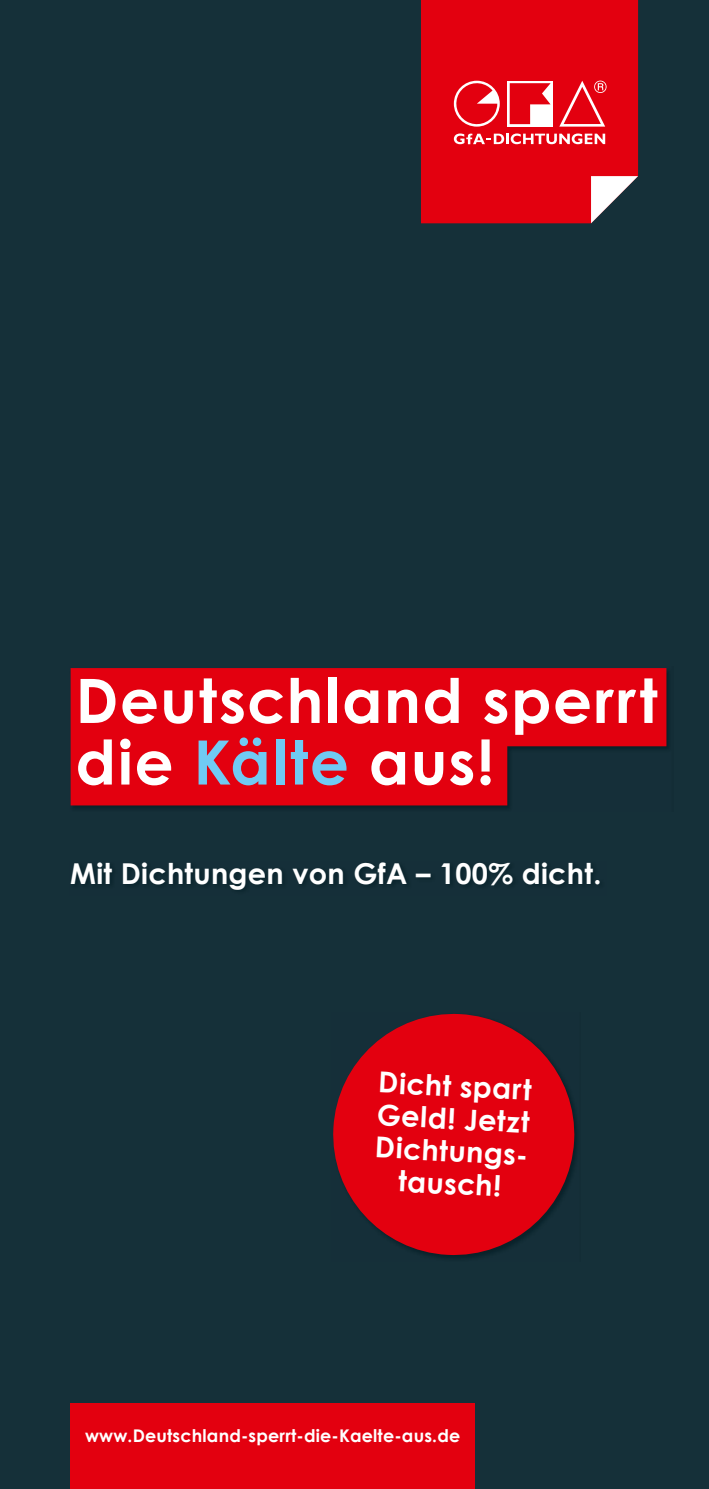
<style>
.page{position:relative;width:709px;height:1489px;background:#fff}
.page>*{position:absolute;margin:0;border:0;box-sizing:border-box;transform-origin:0 0}
.t1{font:700 61.25px/61.5px "Century Gothic Pro";letter-spacing:.025em;color:#fff}
.t2{font:700 28.75px/32.5px "Century Gothic";letter-spacing:.01em;color:#fff;text-align:center}
.t3{font:700 17.5px "Century Gothic";letter-spacing:.01em;color:#fff}
.s1{color:#70caf3}
</style>
<div class="page">
<div style="left:0;top:0;width:709px;height:1488px;background:#153039"></div>
<div style="left:421px;top:0;width:217px;height:223px;background:#e3000f"></div>
<svg style="left:591px;top:176px;width:47px;height:47px"></svg>
<div style="left:507px;top:81px;width:46px;height:46px;background:#fff"></div>
<svg style="left:509px;top:83px;width:41px;height:41px"></svg>
<svg style="left:454px;top:81px;width:46px;height:46px"></svg>
<svg style="left:453px;top:80px;width:44px;height:47px;background:#e83642"></svg>
<svg style="left:454px;top:133px;width:151px;height:11px;background:#ef727a"></svg>
<svg style="left:559px;top:81px;width:47px;height:46px;background:#e8303c"></svg>
<svg style="left:333px;top:1013px;width:243px;height:244px;fill:#e3000f"></svg>
<div style="left:71px;top:1403px;width:404px;height:85px;background:#e3000f"></div>
<svg style="left:71px;top:668px;width:595px;height:137px;background:#cb0513"></svg>
<h1 class="t1" style="left:75px;top:668px;width:583px">Deutschland sperrt die <span class="s1">Kälte</span> aus!</h1>
<p class="t2" style="left:70px;top:856px;width:533px">Mit Dichtungen von GfA – 100% dicht.</p>
<p class="t2" style="left:379px;top:1065px;width:157px;rotate:3deg">Dicht spart<br>Geld! Jetzt<br>Dichtungs&shy;tausch!</p>
<p class="t3" style="left:85px;top:1424px;width:377px">www.Deutschland-sperrt-die-Kaelte-aus.de</p>
</div>
